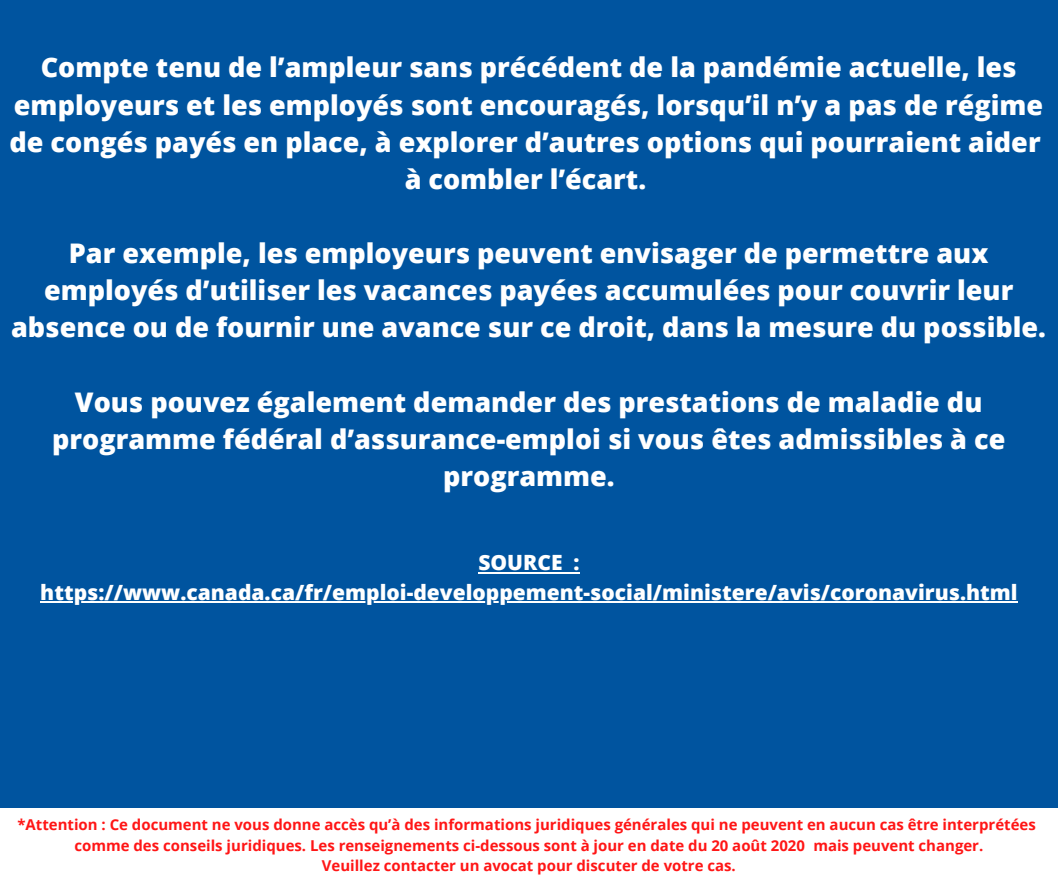
<style>
.page{position:relative;width:1058px;height:887px;background:#fff}
.page>*{position:absolute;margin:0;border:0;box-sizing:border-box;transform-origin:0 0}
.t1{font:800 27px/37.2px "Open Sans";color:#fff;text-align:center}
.t2{font:800 21px/29.4px "Open Sans";color:#fff;text-align:center}
.t3{font:700 15px/20.5px "Open Sans";color:#ff1616;text-align:center}
</style>
<div class="page">
<div style="left:0;top:0;width:1058px;height:886px;background:#00549f"></div>
<hr style="left:478px;top:571px;width:84px;height:2px;background:#fff">
<svg style="left:562px;top:572px;width:17px;height:1px"></svg>
<hr style="left:40px;top:601px;width:977px;height:1px;background:#fff">
<div style="left:0;top:808px;width:1057px;height:78px;background:#fff"></div>
<p class="t1" style="left:10px;top:48px;width:1035px">Compte tenu de l’ampleur sans précédent de la pandémie actuelle, les employeurs et les employés sont encouragés, lorsqu’il n’y a pas de régime de congés payés en place, à explorer d’autres options qui pourraient aider à combler l’écart.</p>
<p class="t1" style="left:11px;top:234px;width:1036px">Par exemple, les employeurs peuvent envisager de permettre aux employés d’utiliser les vacances payées accumulées pour couvrir leur absence ou de fournir une avance sur ce droit, dans la mesure du possible.</p>
<p class="t1" style="left:52px;top:382px;width:954px">Vous pouvez également demander des prestations de maladie du programme fédéral d’assurance-emploi si vous êtes admissibles à ce programme.</p>
<p class="t2" style="left:40px;top:547px;width:978px">SOURCE : https://www.canada.ca/fr/emploi-developpement-social/ministere/avis/coronavirus.html</p>
<p class="t3" style="left:17px;top:813px;width:1019px">*Attention : Ce document ne vous donne accès qu’à des informations juridiques générales qui ne peuvent en aucun cas être interprétées comme des conseils juridiques. Les renseignements ci-dessous sont à jour en date du 20 août 2020 mais peuvent changer.<br>Veuillez contacter un avocat pour discuter de votre cas.</p>
</div>
